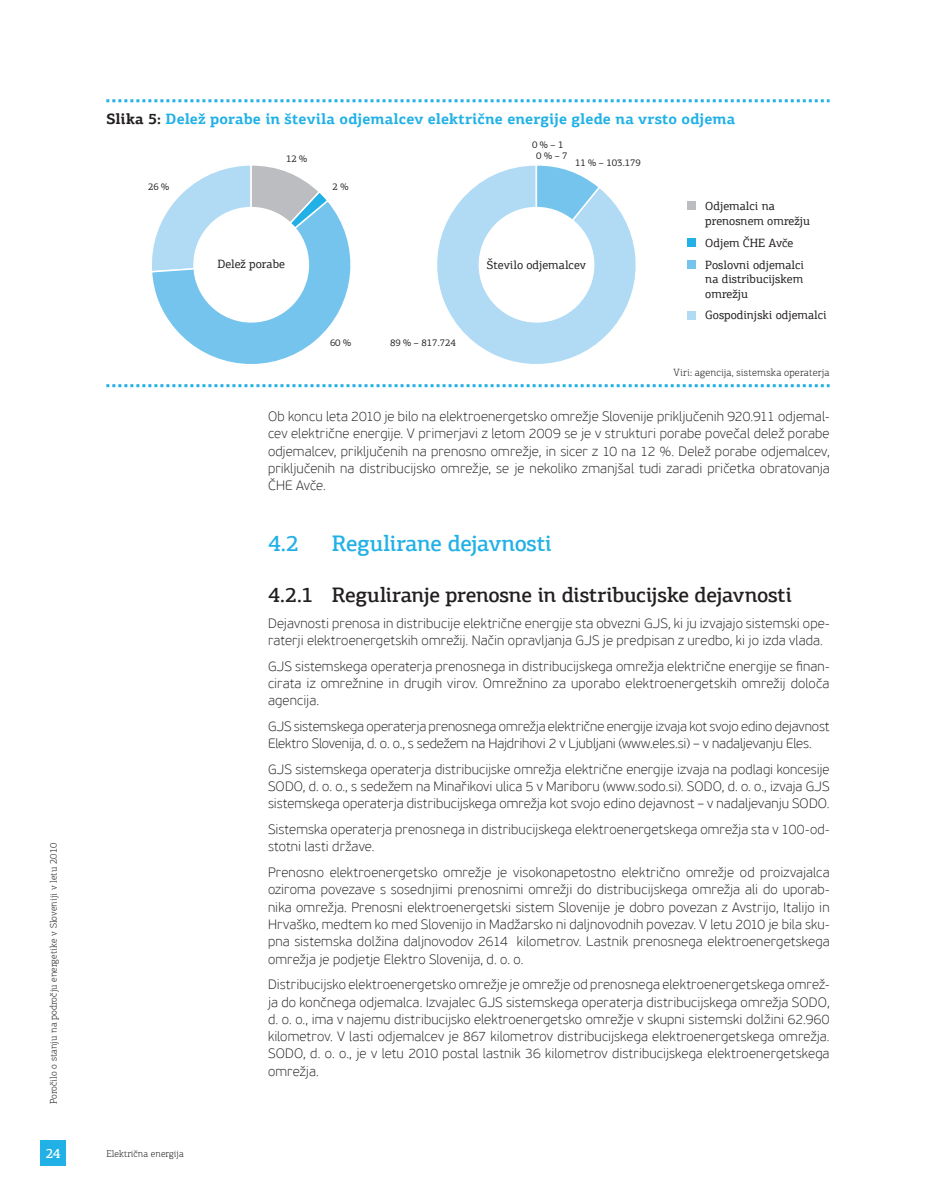
<style>
.page{position:relative;width:936px;height:1191px;background:#fff}
.page>*{position:absolute;margin:0;border:0;box-sizing:border-box;transform-origin:0 0}
.t1{font:500 22.5px "PF Agora Slab Pro";letter-spacing:-.015em;color:#21b1e6}
.t2{font:500 21px "PF Agora Slab Pro";letter-spacing:-.015em;color:#231f20}
.t3{font:700 15px "PF Agora Slab Pro";letter-spacing:.01em;color:#21b1e6}
.t4{font:100 13.5px/17.2px "PF Beau Sans Pro";letter-spacing:.005em;color:#231f20;text-align:justify}
.t5{font:500 13.5px "PF Agora Slab Pro";color:#fff}
.t6{font:12px/14.4px "PF Agora Slab Pro";color:#231f20}
.t7{font:300 10.5px "PF Agora Slab Pro";letter-spacing:.015em;color:#231f20}
.t8{font:300 9.75px "PF Agora Slab Pro";letter-spacing:.01em;color:#231f20}
.t9{font:9.75px/11.1px "PF Agora Slab Pro";color:#231f20;text-align:center}
.s1{color:#231f20}
</style>
<div class="page">
<div style="left:40px;top:1139px;width:26px;height:26px;background:#21b1e6"></div>
<svg style="left:106px;top:99px;width:723px;height:3px"></svg>
<svg style="left:106px;top:384px;width:723px;height:3px"></svg>
<svg style="left:437px;top:165px;width:199px;height:199px"></svg>
<svg style="left:534px;top:165px;width:67px;height:102px"></svg>
<div style="left:478px;top:207px;width:116px;height:116px;background:#fff;border-radius:50%"></div>
<svg style="left:152px;top:165px;width:199px;height:199px"></svg>
<div style="left:193px;top:207px;width:116px;height:116px;background:#fff;border-radius:50%"></div>
<div style="left:686px;top:202px;width:9px;height:8px;background:#bcbdc0"></div>
<div style="left:686px;top:238px;width:9px;height:9px;background:#21b1e6"></div>
<div style="left:686px;top:260px;width:9px;height:9px;background:#74c4ed"></div>
<div style="left:686px;top:311px;width:9px;height:8px;background:#b1dbf4"></div>
<p class="t3" style="left:106px;top:109px;width:630px"><span class="s1">Slika 5:</span> Delež porabe in števila odjemalcev električne energije glede na vrsto odjema</p>
<p class="t9" style="left:148px;top:181px;width:22px">26 %</p>
<p class="t8" style="left:48px;top:1104px;width:263px;rotate:-90deg">Poročilo o stanju na področju energetike v Sloveniji v letu 2010</p>
<p class="t5" style="left:46px;top:1144px;width:16px">24</p>
<p class="t8" style="left:106px;top:1147px;width:79px">Električna energija</p>
<p class="t9" style="left:286px;top:153px;width:23px">12 %</p>
<p class="t9" style="left:332px;top:181px;width:17px">2 %</p>
<p class="t9" style="left:532px;top:139px;width:37px">0 % – 1<br>0 % – 7</p>
<p class="t9" style="left:575px;top:157px;width:67px">11 % – 103.179</p>
<p class="t6" style="left:217px;top:257px;width:69px">Delež porabe</p>
<p class="t6" style="left:487px;top:257px;width:101px">Število odjemalcev</p>
<p class="t9" style="left:330px;top:337px;width:22px">60 %</p>
<p class="t9" style="left:390px;top:337px;width:67px">89 % – 817.724</p>
<p class="t6" style="left:705px;top:199px;width:106px">Odjemalci na prenosnem omrežju</p>
<p class="t6" style="left:705px;top:232px;width:100px;line-height:21.8px">Odjem ČHE Avče<br>Poslovni odjemalci</p>
<p class="t6" style="left:705px;top:272px;width:99px">na distribucijskem omrežju</p>
<p class="t6" style="left:705px;top:308px;width:123px">Gospodinjski odjemalci</p>
<p class="t7" style="left:673px;top:366px;width:157px">Viri: agencija, sistemska operaterja</p>
<p class="t4" style="left:268px;top:408px;width:563px">Ob koncu leta 2010 je bilo na elektroenergetsko omrežje Slovenije priključenih 920.911 odjemal&shy;cev električne energije. V primerjavi z letom 2009 se je v strukturi porabe povečal delež porabe odjemalcev, priključenih na prenosno omrežje, in sicer z 10 na 12 %. Delež porabe odjemalcev, priključenih na distribucijsko omrežje, se je nekoliko zmanjšal tudi zaradi pričetka obratovanja ČHE Avče.</p>
<h1 class="t1" style="left:268px;top:529px;width:33px">4.2</h1>
<h1 class="t1" style="left:332px;top:529px;width:222px">Regulirane dejavnosti</h1>
<h2 class="t2" style="left:268px;top:581px;width:525px">4.2.1 Reguliranje prenosne in distribucijske dejavnosti</h2>
<p class="t4" style="left:268px;top:614px;width:563px">Dejavnosti prenosa in distribucije električne energije sta obvezni GJS, ki ju izvajajo sistemski ope&shy;raterji elektroenergetskih omrežij. Način opravljanja GJS je predpisan z uredbo, ki jo izda vlada.</p>
<p class="t4" style="left:268px;top:657px;width:563px">GJS sistemskega operaterja prenosnega in distribucijskega omrežja električne energije se finan&shy;cirata iz omrežnine in drugih virov. Omrežnino za uporabo elektroenergetskih omrežij določa agencija.</p>
<p class="t4" style="left:268px;top:717px;width:563px">GJS sistemskega operaterja prenosnega omrežja električne energije izvaja kot svojo edino dejavnost<br>Elektro Slovenija, d. o. o., s sedežem na Hajdrihovi 2 v Ljubljani (www.eles.si) – v nadaljevanju Eles.</p>
<p class="t4" style="left:268px;top:760px;width:563px">GJS sistemskega operaterja distribucijske omrežja električne energije izvaja na podlagi koncesije SODO, d. o. o., s sedežem na Minařikovi ulica 5 v Mariboru (www.sodo.si). SODO, d. o. o., izvaja GJS sistemskega operaterja distribucijskega omrežja kot svojo edino dejavnost – v nadaljevanju SODO.</p>
<p class="t4" style="left:268px;top:821px;width:563px">Sistemska operaterja prenosnega in distribucijskega elektroenergetskega omrežja sta v 100-od&shy;stotni lasti države.</p>
<p class="t4" style="left:268px;top:864px;width:563px">Prenosno elektroenergetsko omrežje je visokonapetostno električno omrežje od proizvajalca oziroma povezave s sosednjimi prenosnimi omrežji do distribucijskega omrežja ali do uporab&shy;nika omrežja. Prenosni elektroenergetski sistem Slovenije je dobro povezan z Avstrijo, Italijo in Hrvaško, medtem ko med Slovenijo in Madžarsko ni daljnovodnih povezav. V letu 2010 je bila sku&shy;pna sistemska dolžina daljnovodov 2614 kilometrov. Lastnik prenosnega elektroenergetskega omrežja je podjetje Elektro Slovenija, d. o. o.</p>
<p class="t4" style="left:268px;top:976px;width:563px">Distribucijsko elektroenergetsko omrežje je omrežje od prenosnega elektroenergetskega omrež&shy;ja do končnega odjemalca. Izvajalec GJS sistemskega operaterja distribucijskega omrežja SODO, d. o. o., ima v najemu distribucijsko elektroenergetsko omrežje v skupni sistemski dolžini 62.960 kilometrov. V lasti odjemalcev je 867 kilometrov distribucijskega elektroenergetskega omrežja.<br>SODO, d. o. o., je v letu 2010 postal lastnik 36 kilometrov distribucijskega elektroenergetskega omrežja.</p>
</div>
